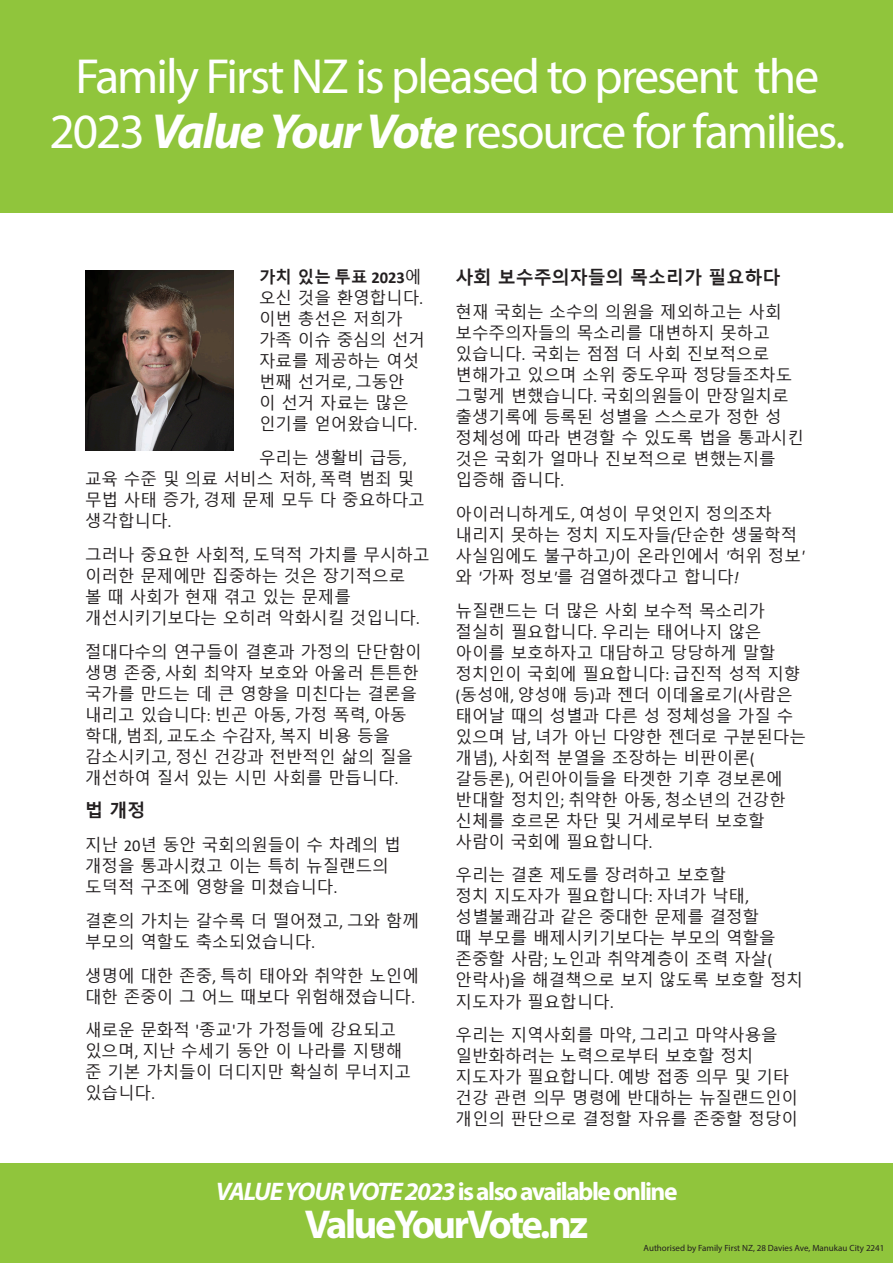
<style>
.page{position:relative;width:893px;height:1263px;background:#fff}
.page>*{position:absolute;margin:0;border:0;box-sizing:border-box;transform-origin:0 0}
.t1{font:49.5px "Myriad Pro";letter-spacing:-.04em;color:#fff}
.t2{font:700 40.5px "Myriad Pro";letter-spacing:-.06em;color:#fff}
.t3{font:700 25.5px "Myriad Pro";letter-spacing:-.06em;color:#fff}
.표준{font:700 18px "Malgun Gothic";color:#231f20}
.표준-2{font:16.5px/21px "Malgun Gothic";color:#231f20}
.t4{font:9px "Myriad Pro";color:#231f20}
.s1{font-weight:700;font-style:italic}
.s2{font-weight:700}
.s3{font-family:"Calibri";font-weight:700}
.s4{font-family:"Calibri"}
.s5{font-family:"Calibri";font-style:italic}
.s6{font-style:italic}
</style>
<div class="page">
<div style="left:0;top:1163px;width:893px;height:100px;background:#90c53c"></div>
<div style="left:0;top:0;width:893px;height:213px;background:#90c53c"></div>
<img style="left:85px;top:271px;width:149px;height:180px">
<p class="t1" style="left:76px;top:46px;width:745px">Family First NZ is pleased to present the</p>
<p class="t1" style="left:49px;top:101px;width:797px">2023 <span class="s1">Value Your Vote</span> resource for families.</p>
<p class="표준-2" style="left:259px;top:267px;width:167px"><span class="s2">가치 있는 투표</span> <span class="s3">2023</span>에 오신 것을 환영합니다<span class="s4">. </span>이번 총선은 저희가 가족 이슈 중심의 선거 자료를 제공하는 여섯 번째 선거로<span class="s4">,</span> 그동안 이 선거 자료는 많은 인기를 얻어왔습니다<span class="s4">.</span></p>
<p class="표준-2" style="left:85px;top:448px;width:341px;text-indent:174px">우리는 생활비 급등<span class="s4">, </span>교육 수준 및 의료 서비스 저하<span class="s4">,</span> 폭력 범죄 및 무법 사태 증가<span class="s4">,</span> 경제 문제 모두 다 중요하다고 생각합니다<span class="s4">.</span></p>
<p class="표준-2" style="left:85px;top:545px;width:346px">그러나 중요한 사회적<span class="s4">,</span> 도덕적 가치를 무시하고 이러한 문제에만 집중하는 것은 장기적으로<br>볼 때 사회가 현재 겪고 있는 문제를 개선시키기보다는 오히려 악화시킬 것입니다<span class="s4">.</span></p>
<p class="표준-2" style="left:85px;top:641px;width:338px">절대다수의 연구들이 결혼과 가정의 단단함이 생명 존중<span class="s4">,</span> 사회 최약자 보호와 아울러 튼튼한 국가를 만드는 데 큰 영향을 미친다는 결론을 내리고 있습니다<span class="s4">:</span> 빈곤 아동<span class="s4">,</span> 가정 폭력<span class="s4">,</span> 아동 학대<span class="s4">,</span> 범죄<span class="s4">,</span> 교도소 수감자<span class="s4">,</span> 복지 비용 등을 감소시키고<span class="s4">,</span> 정신 건강과 전반적인 삶의 질을 개선하여 질서 있는 시민 사회를 만듭니다<span class="s4">.</span></p>
<p class="표준" style="left:85px;top:800px;width:62px">법 개정</p>
<p class="표준-2" style="left:85px;top:835px;width:317px">지난 <span class="s4">20</span>년 동안 국회의원들이 수 차례의 법 개정을 통과시켰고 이는 특히 뉴질랜드의 도덕적 구조에 영향을 미쳤습니다<span class="s4">.</span></p>
<p class="표준-2" style="left:85px;top:911px;width:335px">결혼의 가치는 갈수록 더 떨어졌고<span class="s4">,</span> 그와 함께 부모의 역할도 축소되었습니다<span class="s4">.</span></p>
<p class="표준-2" style="left:85px;top:965px;width:335px">생명에 대한 존중<span class="s4">,</span> 특히 태아와 취약한 노인에 대한 존중이 그 어느 때보다 위험해졌습니다<span class="s4">.</span></p>
<p class="표준-2" style="left:85px;top:1020px;width:328px">새로운 문화적 <span class="s4">'</span>종교<span class="s4">'</span>가 가정들에 강요되고 있으며<span class="s4">,</span> 지난 수세기 동안 이 나라를 지탱해 준 기본 가치들이 더디지만 확실히 무너지고 있습니다<span class="s4">.</span></p>
<p class="표준" style="left:455px;top:267px;width:327px">사회 보수주의자들의 목소리가 필요하다</p>
<p class="표준-2" style="left:455px;top:302px;width:350px">현재 국회는 소수의 의원을 제외하고는 사회 보수주의자들의 목소리를 대변하지 못하고 있습니다<span class="s4">.</span> 국회는 점점 더 사회 진보적으로 변해가고 있으며 소위 중도우파 정당들조차도 그렇게 변했습니다<span class="s4">.</span> 국회의원들이 만장일치로 출생기록에 등록된 성별을 스스로가 정한 성 정체성에 따라 변경할 수 있도록 법을 통과시킨 것은 국회가 얼마나 진보적으로 변했는지를 입증해 줍니다<span class="s4">.</span></p>
<p class="표준-2" style="left:455px;top:504px;width:351px">아이러니하게도<span class="s4">,</span> 여성이 무엇인지 정의조차 내리지 못하는 정치 지도자들<span class="s5">(</span>단순한 생물학적 사실임에도 불구하고<span class="s5">)</span>이 온라인에서 <span class="s5">'</span>허위 정보<span class="s5">' </span>와 <span class="s5">'</span>가짜 정보<span class="s5">'</span>를 검열하겠다고 합니다<span class="s5">!</span></p>
<p class="표준-2" style="left:455px;top:600px;width:352px">뉴질랜드는 더 많은 사회 보수적 목소리가 절실히 필요합니다<span class="s4">.</span> 우리는 태어나지 않은 아이를 보호하자고 대담하고 당당하게 말할 정치인이 국회에 필요합니다<span class="s4">:</span> 급진적 성적 지향 <span class="s4">(</span>동성애<span class="s4">,</span> 양성애 등<span class="s4">)</span>과 젠더 이데올로기<span class="s4">(</span>사람은 태어날 때의 성별과 다른 성 정체성을 가질 수 있으며 남<span class="s4">,</span> 녀가 아닌 다양한 젠더로 구분된다는 개념<span class="s4">),</span> 사회적 분열을 조장하는 비판이론<span class="s4">( </span>갈등론<span class="s4">),</span> 어린아이들을 타겟한 기후 경보론에 반대할 정치인<span class="s4">;</span> 취약한 아동<span class="s4">,</span> 청소년의 건강한 신체를 호르몬 차단 및 거세로부터 보호할 사람이 국회에 필요합니다<span class="s4">.</span></p>
<p class="표준-2" style="left:455px;top:865px;width:349px">우리는 결혼 제도를 장려하고 보호할<br>정치 지도자가 필요합니다<span class="s4">:</span> 자녀가 낙태<span class="s4">, </span>성별불쾌감과 같은 중대한 문제를 결정할<br>때 부모를 배제시키기보다는 부모의 역할을 존중할 사람<span class="s4">;</span> 노인과 취약계층이 조력 자살<span class="s4">( </span>안락사<span class="s4">)</span>을 해결책으로 보지 않도록 보호할 정치 지도자가 필요합니다<span class="s4">.</span></p>
<p class="표준-2" style="left:455px;top:1025px;width:344px">우리는 지역사회를 마약<span class="s4">,</span> 그리고 마약사용을 일반화하려는 노력으로부터 보호할 정치 지도자가 필요합니다<span class="s4">.</span> 예방 접종 의무 및 기타 건강 관련 의무 명령에 반대하는 뉴질랜드인이 개인의 판단으로 결정할 자유를 존중할 정당이</p>
<p class="t3" style="left:216px;top:1175px;width:463px"><span class="s6">VALUE YOUR VOTE 2023</span> is also available online</p>
<p class="t2" style="left:305px;top:1198px;width:285px">ValueYourVote.nz</p>
<p class="t4" style="left:644px;top:1242px;width:242px">Authorised by Family First NZ, 28 Davies Ave, Manukau City 2241</p>
</div>
